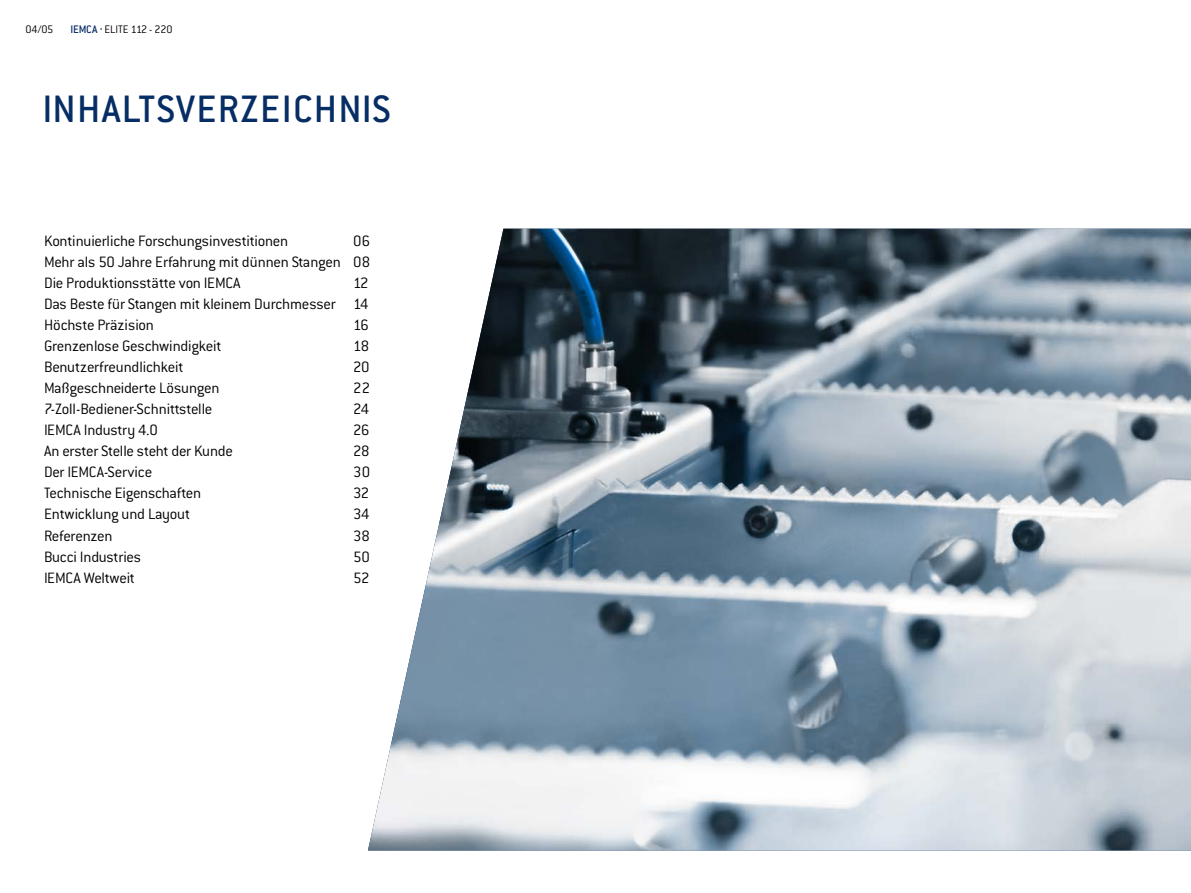
<style>
.page{position:relative;width:1191px;height:893px;background:#fff}
.page>*{position:absolute;margin:0;border:0;box-sizing:border-box;transform-origin:0 0}
.t1{font:500 42px "Conduit ITC";letter-spacing:.03em;color:#062d64}
.t2{font:300 16.5px "Conduit ITC";letter-spacing:-.015em;color:#000}
.t3{font:300 12px "Conduit ITC";letter-spacing:-.01em;color:#000}
.s1{font-weight:500;color:#062d64}
.s2{font-family:"Myriad Pro";font-weight:400;font-style:italic}
</style>
<div class="page">
<img style="left:368px;top:229px;width:823px;height:621px">
<p class="t3" style="left:26px;top:23px;width:29px">04/05</p>
<p class="t3" style="left:71px;top:23px;width:103px"><span class="s1">IEMCA</span> <span class="s2">·</span> ELITE 112 - 220</p>
<p class="t1" style="left:43px;top:85px;width:350px">INHALTSVERZEICHNIS</p>
<p class="t2" style="left:44px;top:232px;width:246px">Kontinuierliche Forschungsinvestitionen</p>
<p class="t2" style="left:44px;top:253px;width:298px">Mehr als 50 Jahre Erfahrung mit dünnen Stangen</p>
<p class="t2" style="left:44px;top:274px;width:198px">Die Produktionsstätte von IEMCA</p>
<p class="t2" style="left:44px;top:295px;width:293px">Das Beste für Stangen mit kleinem Durchmesser</p>
<p class="t2" style="left:44px;top:316px;width:111px">Höchste Präzision</p>
<p class="t2" style="left:44px;top:337px;width:179px">Grenzenlose Geschwindigkeit</p>
<p class="t2" style="left:44px;top:358px;width:141px">Benutzerfreundlichkeit</p>
<p class="t2" style="left:44px;top:379px;width:177px">Maßgeschneiderte Lösungen</p>
<p class="t2" style="left:44px;top:400px;width:170px">7-Zoll-Bediener-Schnittstelle</p>
<p class="t2" style="left:44px;top:421px;width:115px">IEMCA Industry 4.0</p>
<p class="t2" style="left:44px;top:442px;width:190px">An erster Stelle steht der Kunde</p>
<p class="t2" style="left:44px;top:463px;width:110px">Der IEMCA-Service</p>
<p class="t2" style="left:44px;top:484px;width:159px">Technische Eigenschaften</p>
<p class="t2" style="left:44px;top:505px;width:148px">Entwicklung und Layout</p>
<p class="t2" style="left:44px;top:526px;width:70px">Referenzen</p>
<p class="t2" style="left:44px;top:547px;width:99px">Bucci Industries</p>
<p class="t2" style="left:44px;top:568px;width:92px">IEMCA Weltweit</p>
<p class="t2" style="left:353px;top:232px;width:18px">06</p>
<p class="t2" style="left:353px;top:253px;width:18px">08</p>
<p class="t2" style="left:353px;top:274px;width:17px">12</p>
<p class="t2" style="left:353px;top:295px;width:17px">14</p>
<p class="t2" style="left:353px;top:316px;width:17px">16</p>
<p class="t2" style="left:353px;top:337px;width:17px">18</p>
<p class="t2" style="left:353px;top:358px;width:18px">20</p>
<p class="t2" style="left:353px;top:379px;width:18px">22</p>
<p class="t2" style="left:353px;top:400px;width:17px">24</p>
<p class="t2" style="left:353px;top:421px;width:18px">26</p>
<p class="t2" style="left:353px;top:442px;width:18px">28</p>
<p class="t2" style="left:353px;top:463px;width:18px">30</p>
<p class="t2" style="left:353px;top:484px;width:18px">32</p>
<p class="t2" style="left:353px;top:505px;width:18px">34</p>
<p class="t2" style="left:353px;top:526px;width:18px">38</p>
<p class="t2" style="left:353px;top:547px;width:18px">50</p>
<p class="t2" style="left:353px;top:568px;width:18px">52</p>
</div>
